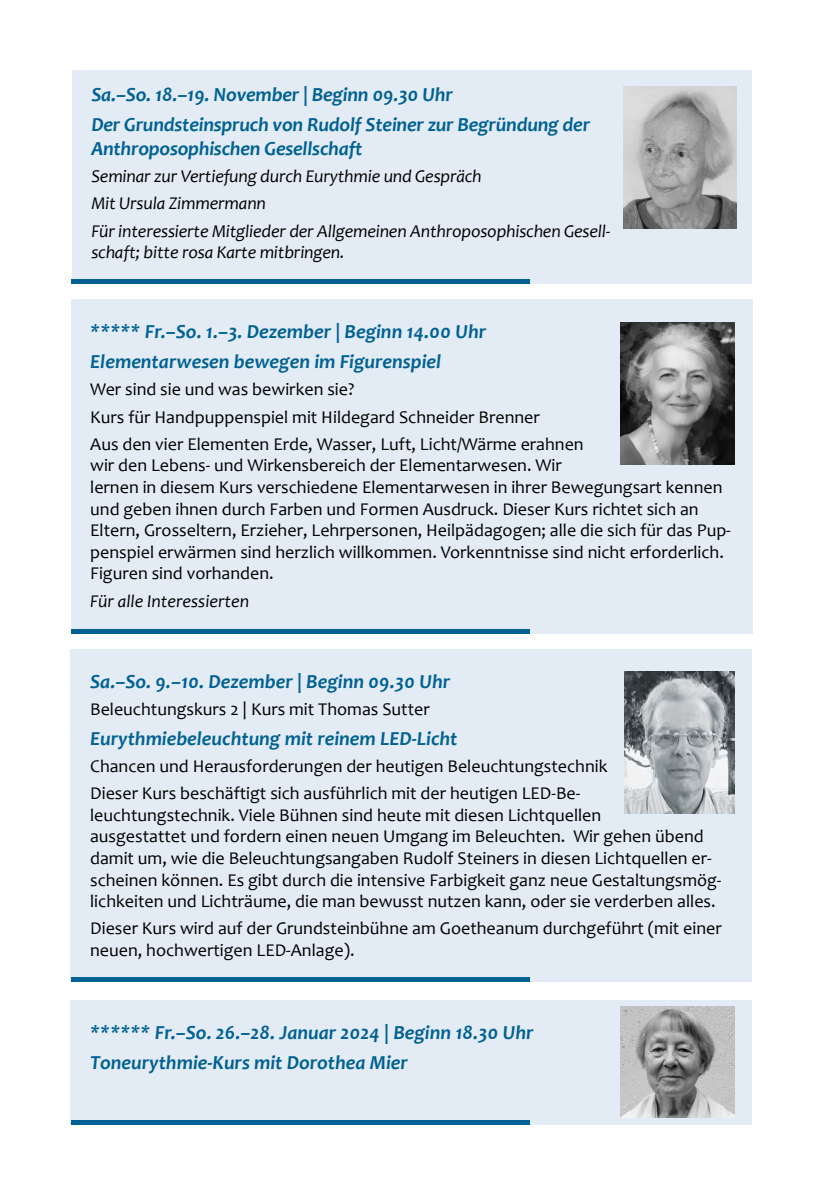
<style>
.page{position:relative;width:823px;height:1191px;background:#fff}
.page>*{position:absolute;margin:0;border:0;box-sizing:border-box;transform-origin:0 0}
.t1{font:italic 700 20px/29.6px "Candara";color:#006192}
.t2{font:18px/21.6px "Candara";color:#000}
.t3{font:italic 18px/27.2px "Candara";letter-spacing:-.01em;color:#000}
</style>
<div class="page">
<div style="left:71px;top:299px;width:680px;height:335px;background:#e3ecf5"></div>
<div style="left:71px;top:629px;width:458px;height:5px;background:#006192"></div>
<div style="left:72px;top:70px;width:679px;height:213px;background:#e3ecf5"></div>
<div style="left:71px;top:279px;width:458px;height:5px;background:#006192"></div>
<img style="left:623px;top:87px;width:113px;height:141px">
<img style="left:620px;top:322px;width:113px;height:142px">
<div style="left:71px;top:649px;width:680px;height:332px;background:#e3ecf5"></div>
<hr style="left:71px;top:977px;width:458px;height:4px;background:#006192">
<img style="left:624px;top:671px;width:109px;height:142px">
<div style="left:71px;top:1000px;width:680px;height:124px;background:#e3ecf5"></div>
<hr style="left:71px;top:1120px;width:458px;height:4px;background:#006192">
<img style="left:620px;top:1006px;width:113px;height:111px">
<p class="t1" style="left:91px;top:79px;width:500px">Sa.–So. 18.–19. November | Beginn 09.30 Uhr<br>Der Grundsteinspruch von Rudolf Steiner zur Begründung der</p>
<p class="t1" style="left:91px;top:133px;width:272px">Anthroposophischen Gesellschaft</p>
<p class="t3" style="left:91px;top:162px;width:520px">Seminar zur Vertiefung durch Eurythmie und Gespräch<br>Mit Ursula Zimmermann<br>Für interessierte Mitglieder der Allgemeinen Anthroposophischen Gesell-</p>
<p class="t3" style="left:91px;top:238px;width:254px">schaft; bitte rosa Karte mitbringen.</p>
<p class="t1" style="left:90px;top:317px;width:397px">***** Fr.–So. 1.–3. Dezember | Beginn 14.00 Uhr<br>Elementarwesen bewegen im Figurenspiel</p>
<p class="t2" style="left:90px;top:375px;width:494px;line-height:27.2px">Wer sind sie und was bewirken sie?<br>Kurs für Handpuppenspiel mit Hildegard Schneider Brenner<br>Aus den vier Elementen Erde, Wasser, Luft, Licht/Wärme erahnen</p>
<p class="t2" style="left:90px;top:454px;width:641px">wir den Lebens- und Wirkensbereich der Elementarwesen. Wir<br>lernen in diesem Kurs verschiedene Elementarwesen in ihrer Bewegungsart kennen und geben ihnen durch Farben und Formen Ausdruck. Dieser Kurs richtet sich an Eltern, Grosseltern, Erzieher, Lehrpersonen, Heilpädagogen; alle die sich für das Pup&shy;penspiel erwärmen sind herzlich willkommen. Vorkenntnisse sind nicht erforderlich.<br>Figuren sind vorhanden.</p>
<p class="t3" style="left:90px;top:587px;width:160px">Für alle Interessierten</p>
<p class="t1" style="left:90px;top:666px;width:361px">Sa.–So. 9.–10. Dezember | Beginn 09.30 Uhr</p>
<p class="t2" style="left:90px;top:698px;width:341px">Beleuchtungskurs 2 | Kurs mit Thomas Sutter</p>
<p class="t1" style="left:90px;top:723px;width:368px">Eurythmiebeleuchtung mit reinem LED-Licht</p>
<p class="t2" style="left:90px;top:752px;width:518px;line-height:27.2px">Chancen und Herausforderungen der heutigen Beleuchtungstechnik<br>Dieser Kurs beschäftigt sich ausführlich mit der heutigen LED-Be-</p>
<p class="t2" style="left:90px;top:804px;width:632px">leuchtungstechnik. Viele Bühnen sind heute mit diesen Lichtquellen<br>ausgestattet und fordern einen neuen Umgang im Beleuchten. Wir gehen übend damit um, wie die Beleuchtungsangaben Rudolf Steiners in diesen Lichtquellen er&shy;scheinen können. Es gibt durch die intensive Farbigkeit ganz neue Gestaltungsmög&shy;lichkeiten und Lichträume, die man bewusst nutzen kann, oder sie verderben alles.</p>
<p class="t2" style="left:90px;top:917px;width:633px">Dieser Kurs wird auf der Grundsteinbühne am Goetheanum durchgeführt (mit einer neuen, hochwertigen LED-Anlage).</p>
<p class="t1" style="left:90px;top:1017px;width:445px">****** Fr.–So. 26.–28. Januar 2024 | Beginn 18.30 Uhr<br>Toneurythmie-Kurs mit Dorothea Mier</p>
</div>
